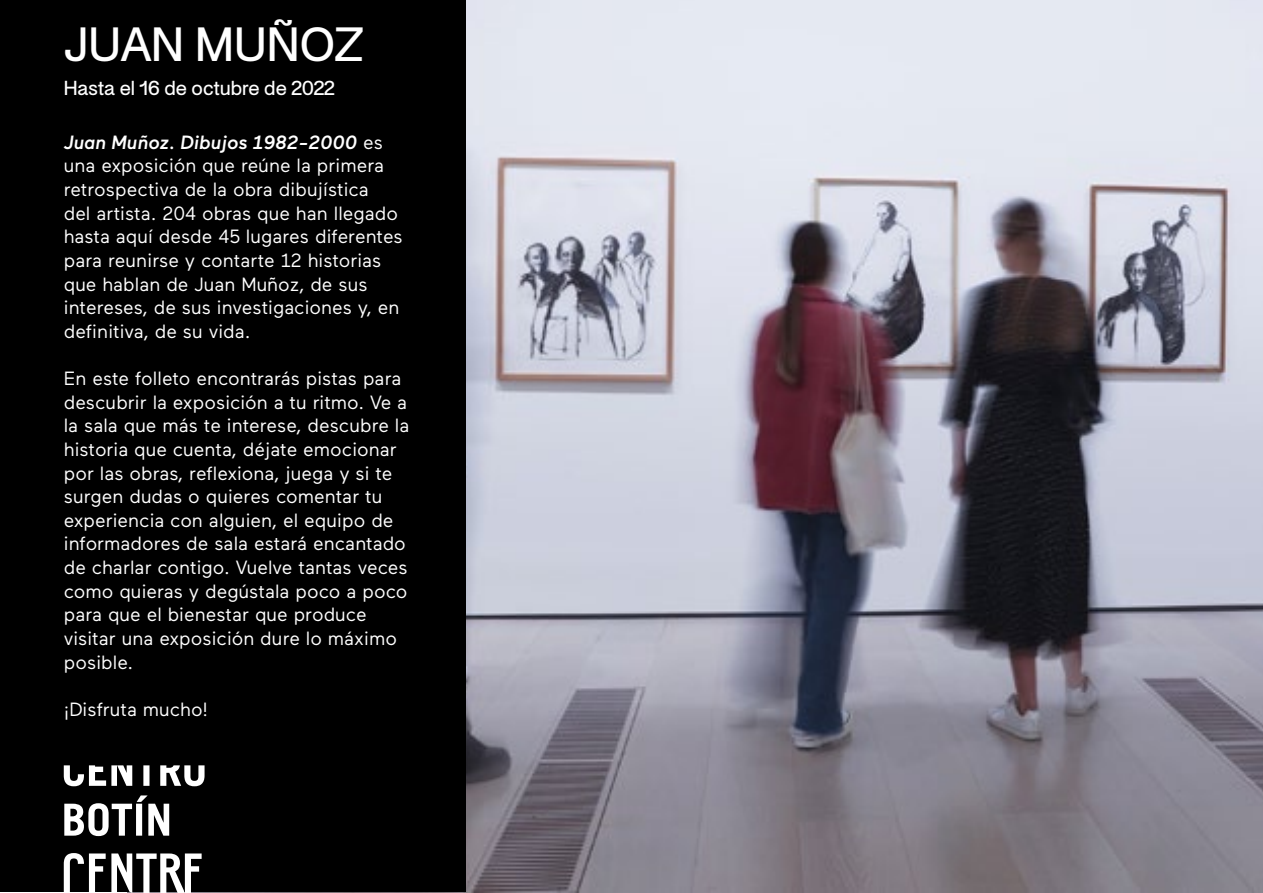
<style>
.page{position:relative;width:1263px;height:893px;background:#fff}
.page>*{position:absolute;margin:0;border:0;box-sizing:border-box;transform-origin:0 0}
.t1{font:47.93px "Default Sans";color:#fff}
.t2{font:20.25px "Default Sans";color:#fff}
.t3{font:19.12px/23.6px "Maax";color:#fff}
.s1{font-weight:500;font-style:italic}
</style>
<div class="page">
<img style="left:205px;top:0;width:1058px;height:893px">
<div style="left:0;top:0;width:466px;height:892px;background:#000"></div>
<svg style="left:64px;top:765px;width:141px;height:128px"></svg>
<h1 class="t1" style="left:64px;top:18px;width:301px">JUAN MUÑOZ</h1>
<p class="t2" style="left:64px;top:77px;width:273px">Hasta el 16 de octubre de 2022</p>
<p class="t3" style="left:64px;top:131px;width:341px"><span class="s1">Juan Muñoz. Dibujos 1982-2000</span> es una exposición que reúne la primera retrospectiva de la obra dibujística<br>del artista. 204 obras que han llegado hasta aquí desde 45 lugares diferentes para reunirse y contarte 12 historias que hablan de Juan Muñoz, de sus intereses, de sus investigaciones y, en definitiva, de su vida.</p>
<p class="t3" style="left:64px;top:367px;width:347px">En este folleto encontrarás pistas para descubrir la exposición a tu ritmo. Ve a la sala que más te interese, descubre la historia que cuenta, déjate emocionar por las obras, reflexiona, juega y si te surgen dudas o quieres comentar tu experiencia con alguien, el equipo de informadores de sala estará encantado de charlar contigo. Vuelve tantas veces como quieras y degústala poco a poco para que el bienestar que produce visitar una exposición dure lo máximo posible.</p>
<p class="t3" style="left:64px;top:698px;width:146px">¡Disfruta mucho!</p>
</div>
